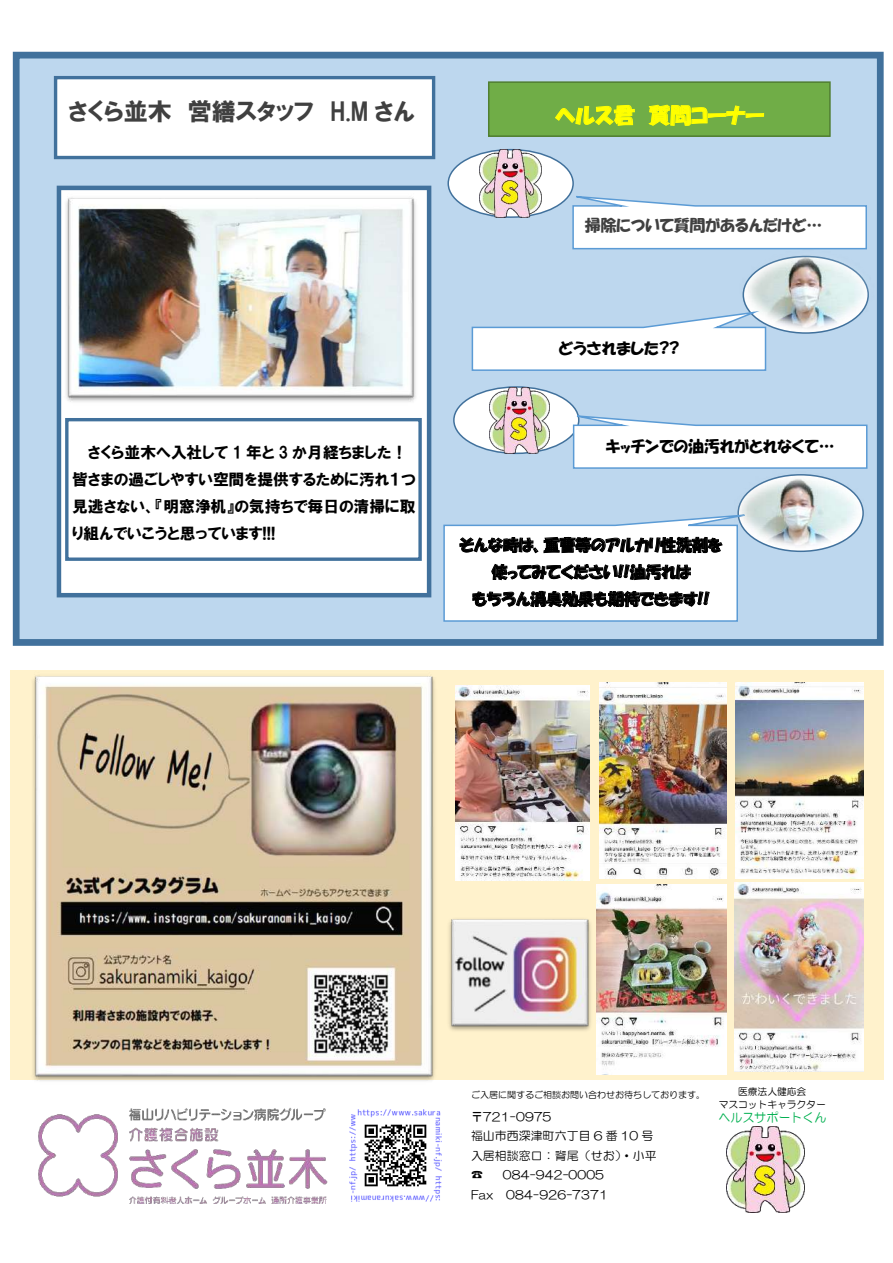
<style>
.page{position:relative;width:893px;height:1263px;background:#fff}
.page>*{position:absolute;margin:0;border:0;box-sizing:border-box;transform-origin:0 0}
.t1{font:24.15px "HGP Soei Kakugothic UB";color:#404040}
.t2{font:20.85px "HGP Soei Kakupoptai";letter-spacing:.015em;color:#ff0}
.t3{font:15.9px/27px "HGP Soei Kakugothic UB";color:#000}
.t4{font:15.9px/27px "HGP Soei Kakupoptai";color:#000;text-align:center}
.t5{font:15.9px "HGP Soei Kakupoptai";color:#404040}
.t6{font:12.45px "HG Maru Gothic MPRO";letter-spacing:-.005em;color:#00b050;scale:.96 1}
.t7{font:11.85px/19.5px "HG Maru Gothic MPRO";letter-spacing:.015em;color:#000}
.t8{font:9.75px/12.6px "HG Maru Gothic MPRO";color:#000;text-align:center}
.t9{font:9.45px "HG Maru Gothic MPRO";letter-spacing:-.005em;color:#000;scale:.96 1}
.t10{font:9px "HG Maru Gothic MPRO";color:#000}
</style>
<div class="page">
<div style="left:11px;top:670px;width:873px;height:410px;background:#fff2cc"></div>
<div style="left:16px;top:55px;width:864px;height:587px;background:#bdd7ee"></div>
<div style="left:13px;top:52px;width:871px;height:594px;border:7px solid #41719c"></div>
<img style="left:33px;top:675px;width:402px;height:406px">
<img style="left:449px;top:919px;width:142px;height:112px">
<img style="left:727px;top:1126px;width:77px;height:86px">
<img style="left:38px;top:1107px;width:290px;height:97px">
<img style="left:349px;top:1109px;width:93px;height:93px">
<div style="left:454px;top:387px;width:125px;height:66px;background:#fff;border-radius:50%"></div>
<div style="left:448px;top:150px;width:125px;height:67px;background:#fff;border-radius:50%"></div>
<div style="left:59px;top:188px;width:370px;height:407px;background:#fff"></div>
<div style="left:57px;top:186px;width:374px;height:411px;border:4px solid #41719c"></div>
<svg style="left:552px;top:193px;width:315px;height:57px"></svg>
<svg style="left:553px;top:413px;width:315px;height:56px"></svg>
<svg style="left:471px;top:313px;width:296px;height:58px"></svg>
<svg style="left:443px;top:515px;width:295px;height:107px;background:#ced3d7"></svg>
<div style="left:56px;top:78px;width:378px;height:80px;background:#fff"></div>
<div style="left:54px;top:76px;width:381px;height:83px;border:3px solid #41719c"></div>
<img style="left:489px;top:387px;width:60px;height:66px">
<img style="left:480px;top:150px;width:61px;height:67px">
<div style="left:489px;top:82px;width:341px;height:54px;background:#70ad47"></div>
<div style="left:488px;top:81px;width:343px;height:56px;border:2px solid #507e32"></div>
<svg style="left:555px;top:105px;width:80px;height:21px"></svg>
<svg style="left:648px;top:104px;width:116px;height:22px"></svg>
<img style="left:66px;top:197px;width:350px;height:205px">
<img style="left:739px;top:248px;width:130px;height:85px">
<img style="left:732px;top:474px;width:132px;height:76px">
<div style="left:65px;top:418px;width:357px;height:143px;border:3px solid #41719c"></div>
<img style="left:599px;top:683px;width:128px;height:195px">
<img style="left:597px;top:884px;width:130px;height:190px">
<img style="left:736px;top:683px;width:127px;height:195px">
<img style="left:455px;top:685px;width:134px;height:196px">
<img style="left:735px;top:883px;width:128px;height:189px">
<h1 class="t1" style="left:68px;top:100px;width:349px">さくら並木 営繕スタッフ H.M さん</h1>
<h2 class="t2" style="left:555px;top:105px;width:210px">ヘルス君 質問コーナー</h2>
<p class="t5" style="left:585px;top:217px;width:239px">掃除について質問があるんだけど…</p>
<p class="t3" style="left:72px;top:438px;width:345px;text-indent:16px">さくら並木へ入社して 1 年と 3 か月経ちました！皆さまの過ごしやすい空間を提供するために汚れ１つ見逃さない、『明窓浄机』の気持ちで毎日の清掃に取り組んでいこうと思っています!!!</p>
<p class="t4" style="left:559px;top:335px;width:122px">どうされました??</p>
<p class="t4" style="left:606px;top:433px;width:230px">キッチンでの油汚れがとれなくて…</p>
<p class="t4" style="left:459px;top:531px;width:264px">そんな時は、重曹等のアルカリ性洗剤を使ってみてください!!油汚れは<br>もちろん消臭効果も期待できます!!</p>
<p class="t10" style="left:471px;top:1091px;width:235px">ご入居に関するご相談お問い合わせお待ちしております。</p>
<p class="t7" style="left:471px;top:1107px;width:187px">〒721-0975<br>福山市西深津町六丁目 6 番 10 号入居相談窓口：脊尾（せお）・小平☎</p>
<p class="t7" style="left:471px;top:1165px;width:138px;text-indent:32px">084-942-0005<br>Fax 084-926-7371</p>
<p class="t8" style="left:719px;top:1085px;width:108px">医療法人健応会<br>マスコットキャラクター</p>
<p class="t9" style="left:716px;top:1095px;width:124px">健応会イメージキャラクター</p>
<p class="t6" style="left:718px;top:1111px;width:114px">ヘルスサポートくん</p>
</div>
